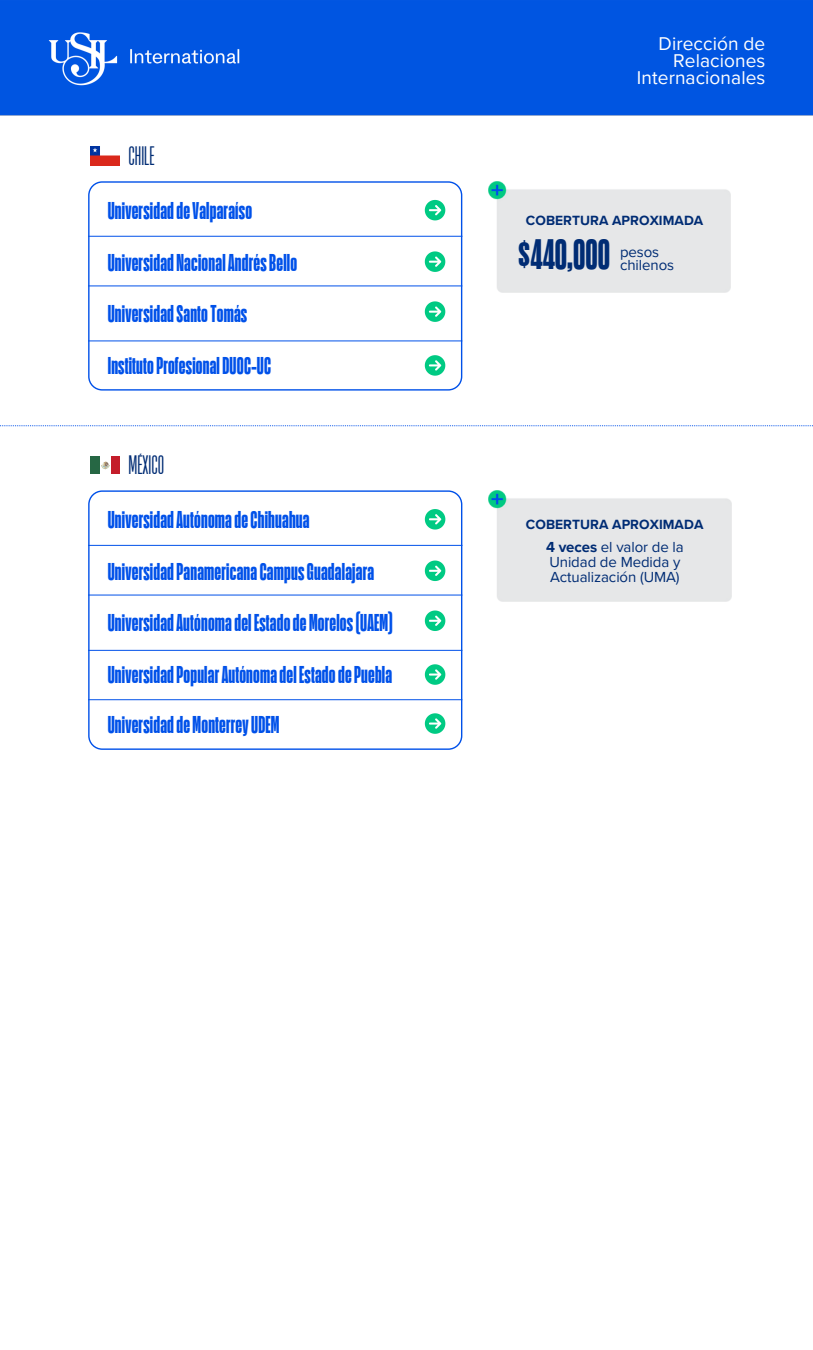
<style>
.page{position:relative;width:813px;height:1350px;background:#fff}
.page>*{position:absolute;margin:0;border:0;box-sizing:border-box;transform-origin:0 0}
.t1{font:41.75px "Action Cond Bold Web Grade 3";color:#002c74}
.t2{font:26px "Action Cond Light Web Grade 3";color:#002c74}
.t3{font:23.75px "Action Cond Bold Web Grade 3";letter-spacing:.01em;color:#0051e9}
.t4{font:19.12px/16.9px "Proxima Nova";letter-spacing:.005em;color:#fff;text-align:right}
.t5{font:15px/15px "Proxima Nova";letter-spacing:-.005em;color:#002c74}
.t6{font:700 13.75px "Proxima Nova";letter-spacing:.005em;color:#002c74}
.s1{font-weight:700}
</style>
<div class="page">
<svg style="left:88px;top:181px;width:374px;height:209px"></svg>
<hr style="left:88px;top:236px;width:374px;height:1px;background:#0051e9">
<hr style="left:88px;top:285px;width:374px;height:1px;background:#0051e9">
<hr style="left:88px;top:340px;width:374px;height:1px;background:#0051e9">
<svg style="left:425px;top:200px;width:20px;height:20px"></svg>
<svg style="left:425px;top:251px;width:20px;height:21px"></svg>
<svg style="left:425px;top:301px;width:20px;height:21px"></svg>
<svg style="left:425px;top:355px;width:20px;height:21px"></svg>
<img style="left:90px;top:147px;width:29px;height:18px">
<img style="left:488px;top:181px;width:243px;height:112px">
<div style="left:0;top:0;width:813px;height:116px;background:#0055e1"></div>
<svg style="left:0;top:425px;width:813px;height:1px"></svg>
<svg style="left:88px;top:490px;width:374px;height:260px"></svg>
<hr style="left:88px;top:545px;width:374px;height:1px;background:#0051e9">
<hr style="left:88px;top:595px;width:374px;height:1px;background:#0051e9">
<hr style="left:88px;top:650px;width:374px;height:1px;background:#0051e9">
<svg style="left:425px;top:509px;width:20px;height:21px"></svg>
<svg style="left:425px;top:561px;width:20px;height:20px"></svg>
<svg style="left:425px;top:611px;width:20px;height:20px"></svg>
<svg style="left:425px;top:664px;width:20px;height:21px"></svg>
<img style="left:488px;top:490px;width:243px;height:112px">
<hr style="left:88px;top:699px;width:374px;height:1px;background:#0051e9">
<svg style="left:425px;top:713px;width:20px;height:21px"></svg>
<div style="left:91px;top:456px;width:9px;height:18px;background:#266744"></div>
<div style="left:111px;top:456px;width:9px;height:18px;background:#c41d2a"></div>
<svg style="left:101px;top:461px;width:9px;height:9px"></svg>
<p class="t2" style="left:128px;top:143px;width:28px">CHILE</p>
<h4 class="t3" style="left:108px;top:198px;width:146px">UniversidaddeValparaíso</h4>
<p class="t3" style="left:108px;top:251px;width:191px">UniversidadNacionalAndrésBello</p>
<h2 class="t3" style="left:108px;top:301px;width:141px">UniversidadSantoTomás</h2>
<h3 class="t3" style="left:108px;top:354px;width:165px">InstitutoProfesionalDUOC-UC</h3>
<h3 class="t2" style="left:128px;top:452px;width:37px">MÉXICO</h3>
<p class="t3" style="left:108px;top:508px;width:203px">UniversidadAutónomadeChihuahua</p>
<p class="t3" style="left:108px;top:560px;width:268px">UniversidadPanamericanaCampusGuadalajara</p>
<h3 class="t3" style="left:108px;top:610px;width:286px">UniversidadAutónomadelEstadodeMorelos(UAEM)</h3>
<p class="t3" style="left:108px;top:663px;width:286px">UniversidadPopularAutónomadelEstadodePuebla</p>
<h1 class="t3" style="left:108px;top:712px;width:173px">UniversidaddeMonterreyUDEM</h1>
<p class="t4" style="left:637px;top:36px;width:130px">Dirección de<br>Relaciones<br>Internacionales</p>
<p class="t6" style="left:526px;top:212px;width:179px">COBERTURA APROXIMADA</p>
<p class="t1" style="left:518px;top:234px;width:93px">$440,000</p>
<h3 class="t5" style="left:620px;top:245px;width:41px">pesos</h3>
<p class="t5" style="left:620px;top:258px;width:56px">chilenos</p>
<p class="t6" style="left:526px;top:516px;width:179px">COBERTURA APROXIMADA</p>
<h5 class="t5" style="left:546px;top:540px;width:139px"><span class="s1">4 veces</span> el valor de la<br>Unidad de Medida y<br>Actualización (UMA)</h5>
</div>
